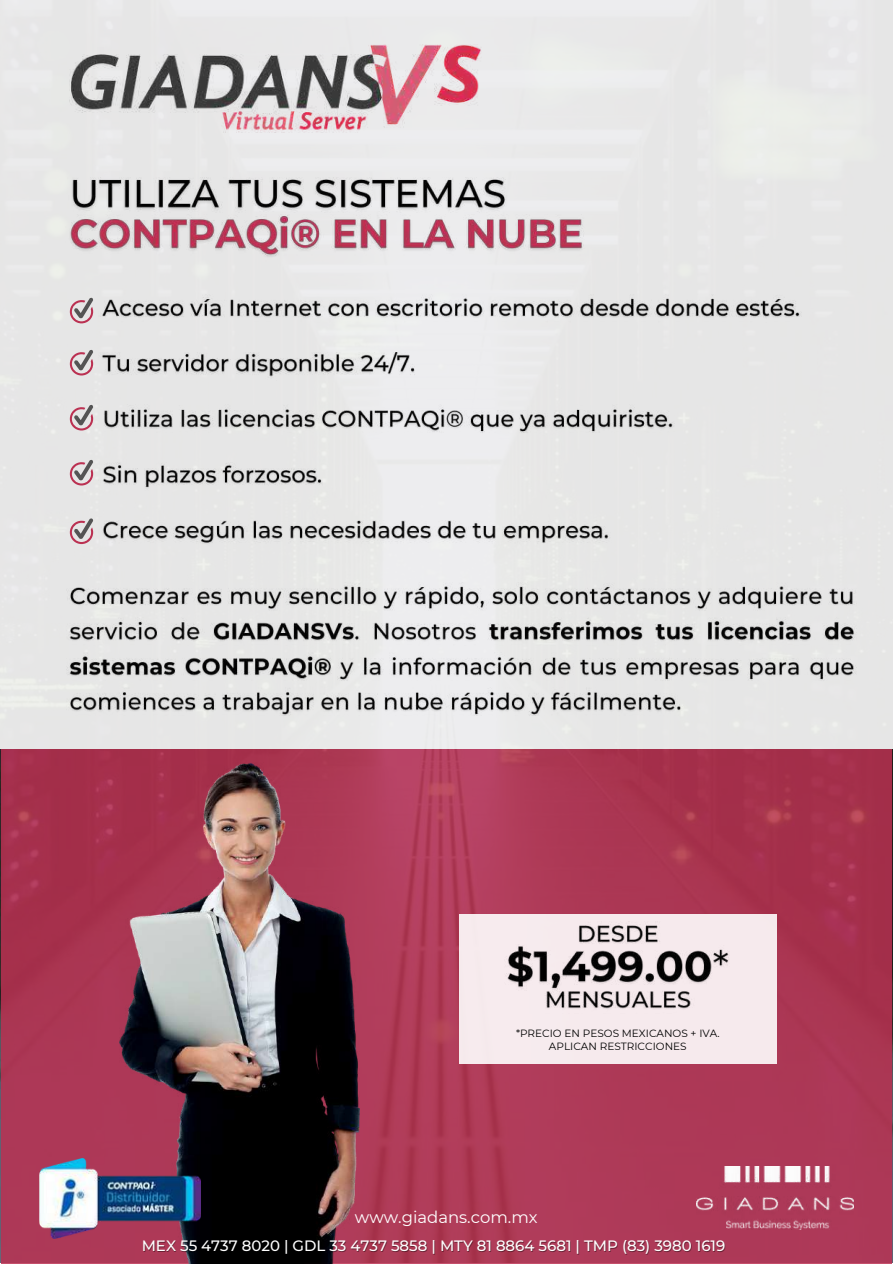
<style>
.page{position:relative;width:893px;height:1264px;background:#fff}
.page>*{position:absolute;margin:0;border:0;box-sizing:border-box;transform-origin:0 0}
.t1{font:16.5px "Montserrat";color:#fff}
.t2{font:500 15px "Montserrat";color:#fff}
.t3{font:10.5px/13px "Montserrat";color:#000;text-align:center}
</style>
<div class="page">
<div style="left:0;top:0;width:892px;height:749px;background:#e7e7e7"></div>
<img style="left:71px;top:44px;width:410px;height:88px">
<svg style="left:1px;top:749px;width:890px;height:514px;background:#ab3754"></svg>
<img style="left:120px;top:763px;width:239px;height:500px">
<img style="left:39px;top:1158px;width:161px;height:79px">
<img style="left:696px;top:1166px;width:157px;height:63px">
<div style="left:459px;top:914px;width:317px;height:150px;background:#f6eaed"></div>
<svg style="left:70px;top:297px;width:23px;height:26px"></svg>
<img style="left:72px;top:177px;width:433px;height:32px">
<img style="left:70px;top:209px;width:512px;height:48px">
<img style="left:102px;top:297px;width:698px;height:247px">
<img style="left:68px;top:586px;width:789px;height:130px">
<img style="left:506px;top:925px;width:223px;height:84px">
<svg style="left:70px;top:349px;width:23px;height:26px"></svg>
<svg style="left:70px;top:404px;width:23px;height:26px"></svg>
<svg style="left:70px;top:459px;width:23px;height:26px"></svg>
<svg style="left:70px;top:518px;width:23px;height:26px"></svg>
<p class="t3" style="left:516px;top:1026px;width:205px">*PRECIO EN PESOS MEXICANOS + IVA.<br>APLICAN RESTRICCIONES</p>
<p class="t1" style="left:355px;top:1206px;width:184px">www.giadans.com.mx</p>
<p class="t2" style="left:142px;top:1236px;width:585px">MEX 55 4737 8020 | GDL 33 4737 5858 | MTY 81 8864 5681 | TMP (83) 3980 1619</p>
</div>
